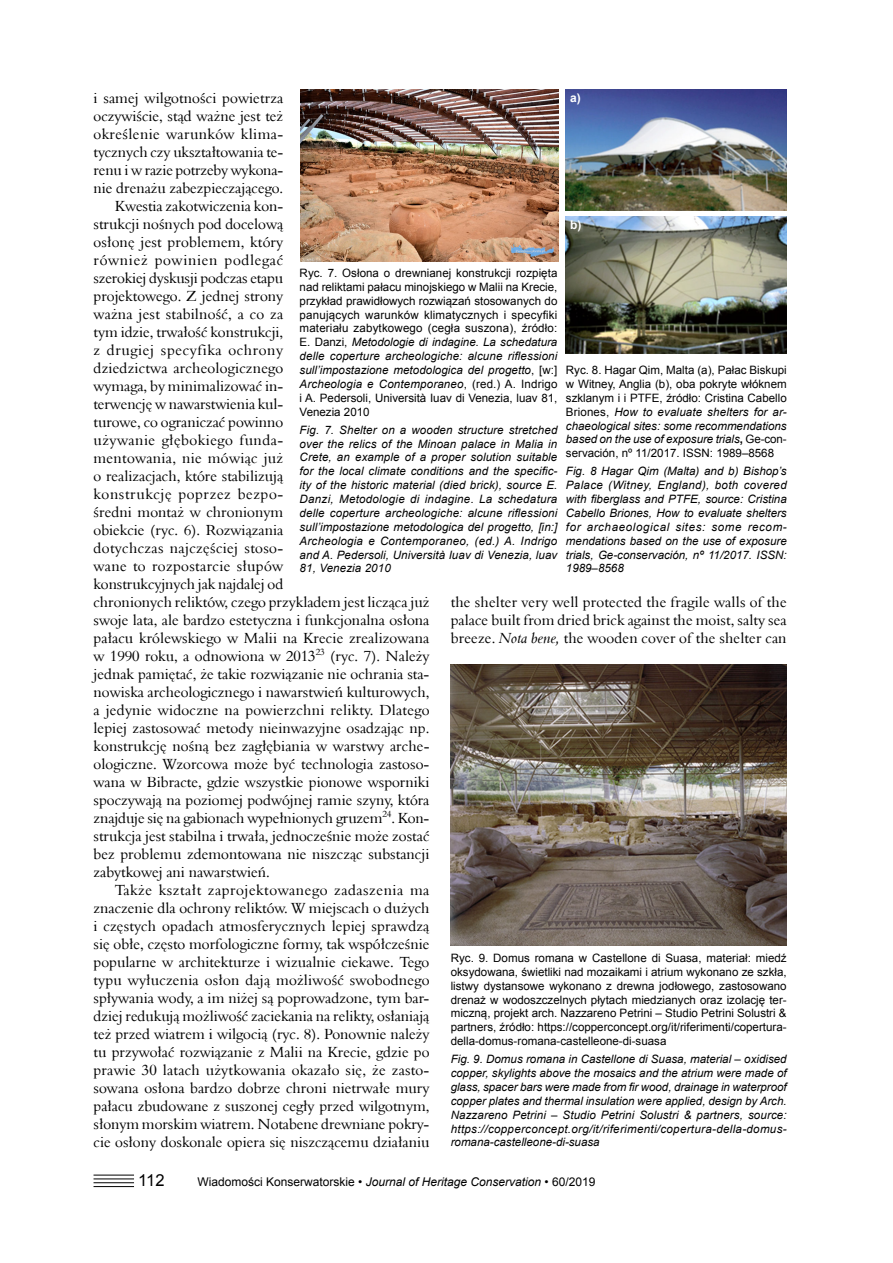
<style>
.page{position:relative;width:893px;height:1263px;background:#fff}
.page>*{position:absolute;margin:0;border:0;box-sizing:border-box;transform-origin:0 0}
.t1{font:16.5px "Arial";color:#000}
.t2{font:15px/18px "Aldine 401 EU";color:#000;text-align:justify}
.t3{font:15px "Aldine 401 EU";letter-spacing:.025em;color:#000}
.t4{font:15px "Aldine 401 EU";letter-spacing:.04em;color:#000}
.t5{font:15px "Aldine 401 EU";letter-spacing:.03em;color:#000}
.t6{font:15px "Aldine 401 EU";letter-spacing:.045em;color:#000}
.t7{font:15px "Aldine 401 EU";letter-spacing:.02em;color:#000}
.t8{font:12px "Arial";color:#000}
.t9{font:700 12px "Arial";color:#fff}
.t10{font:11.55px/13.8px "Arial";color:#000;text-align:justify}
.t11{font:italic 11.55px/13.8px "Arial";color:#000;text-align:justify}
.t12{font:9.3px "Aldine 401 EU";color:#000}
.s1{font-style:italic}
.s2{font-weight:700}
</style>
<div class="page">
<hr style="left:94px;top:1175px;width:40px;height:1px;background:#000">
<hr style="left:94px;top:1178px;width:40px;height:1px;background:#000">
<hr style="left:94px;top:1186px;width:40px;height:1px;background:#000">
<hr style="left:94px;top:1182px;width:40px;height:1px;background:#000">
<img style="left:300px;top:89px;width:258px;height:172px">
<img style="left:566px;top:89px;width:221px;height:122px">
<img style="left:566px;top:216px;width:221px;height:138px">
<img style="left:451px;top:664px;width:336px;height:281px">
<p class="t2" style="left:94px;top:89px;width:191px">i samej wilgotności powietrza</p>
<p class="t2" style="left:94px;top:107px;width:191px">oczywiście, stąd ważne jest też</p>
<p class="t3" style="left:94px;top:125px;width:191px">określenie warunków klima-</p>
<p class="t2" style="left:94px;top:143px;width:191px">tycznych czy ukształtowania te-</p>
<p class="t2" style="left:94px;top:161px;width:191px">renu i w razie potrzeby wykona-</p>
<p class="t2" style="left:94px;top:179px;width:191px">nie drenażu zabezpieczającego.</p>
<p class="t2" style="left:115px;top:197px;width:170px">Kwestia zakotwiczenia kon-</p>
<p class="t2" style="left:94px;top:215px;width:191px">strukcji nośnych pod docelową</p>
<p class="t2" style="left:94px;top:233px;width:191px">osłonę jest problemem, który</p>
<p class="t6" style="left:94px;top:251px;width:191px">również powinien podlegać</p>
<p class="t2" style="left:94px;top:269px;width:191px">szerokiej dyskusji podczas etapu</p>
<p class="t2" style="left:94px;top:287px;width:191px">projektowego. Z jednej strony</p>
<p class="t2" style="left:94px;top:305px;width:191px">ważna jest stabilność, a co za</p>
<p class="t2" style="left:94px;top:323px;width:191px">tym idzie, trwałość konstrukcji,</p>
<p class="t4" style="left:94px;top:341px;width:191px">z drugiej specyfika ochrony</p>
<p class="t2" style="left:94px;top:359px;width:191px">dziedzictwa archeologicznego</p>
<p class="t2" style="left:94px;top:377px;width:191px">wymaga, by minimalizować in-</p>
<p class="t2" style="left:94px;top:395px;width:191px">terwencję w nawarstwienia kul-</p>
<p class="t2" style="left:94px;top:413px;width:191px">turowe, co ograniczać powinno</p>
<p class="t5" style="left:94px;top:431px;width:191px">używanie głębokiego funda-</p>
<p class="t7" style="left:94px;top:449px;width:191px">mentowania, nie mówiąc już</p>
<p class="t2" style="left:94px;top:467px;width:191px">o realizacjach, które stabilizują</p>
<p class="t4" style="left:94px;top:485px;width:191px">konstrukcję poprzez bezpo-</p>
<p class="t2" style="left:94px;top:503px;width:191px">średni montaż w chronionym</p>
<p class="t2" style="left:94px;top:521px;width:191px">obiekcie (ryc. 6). Rozwiązania</p>
<p class="t3" style="left:94px;top:539px;width:191px">dotychczas najczęściej stoso-</p>
<p class="t3" style="left:94px;top:557px;width:191px">wane to rozpostarcie słupów</p>
<p class="t2" style="left:94px;top:575px;width:191px">konstrukcyjnych jak najdalej od</p>
<p class="t2" style="left:94px;top:593px;width:337px">chronionych reliktów, czego przykladem jest licząca już</p>
<p class="t2" style="left:94px;top:611px;width:337px">swoje lata, ale bardzo estetyczna i funkcjonalna osłona</p>
<p class="t2" style="left:94px;top:629px;width:337px">pałacu królewskiego w Malii na Krecie zrealizowana</p>
<p class="t2" style="left:94px;top:647px;width:224px">w 1990 roku, a odnowiona w 2013</p>
<p class="t12" style="left:316px;top:646px;width:11px">23</p>
<p class="t9" style="left:570px;top:91px;width:12px">a)</p>
<p class="t9" style="left:570px;top:218px;width:13px">b)</p>
<p class="t10" style="left:300px;top:266px;width:259px">Ryc. 7. Osłona o drewnianej konstrukcji rozpięta nad reliktami pałacu minojskiego w Malii na Krecie, przykład prawidłowych rozwiązań stosowanych do panujących warunków klimatycznych i specyfiki materiału zabytkowego (cegła suszona), źródło:<br>E. Danzi, <span class="s1">Metodologie di indagine. La schedatura delle coperture archeologiche: alcune riflessioni sull’impostazione metodologica del progetto</span>, [w:] <span class="s1">Archeologia e Contemporaneo</span>, (red.) A. Indrigo i A. Pedersoli, Università Iuav di Venezia, luav 81, Venezia 2010</p>
<p class="t11" style="left:300px;top:423px;width:259px">Fig. 7. Shelter on a wooden structure stretched over the relics of the Minoan palace in Malia in Crete, an example of a proper solution suitable for the local climate conditions and the specific&shy;ity of the historic material (died brick), source E.<br>Danzi, Metodologie di indagine. La schedatura delle coperture archeologiche: alcune riflessioni sull’impostazione metodologica del progetto, [in:] Archeologia e Contemporaneo, (ed.) A. Indrigo and A. Pedersoli, Università Iuav di Venezia, luav 81, Venezia 2010</p>
<p class="t10" style="left:566px;top:363px;width:222px">Ryc. 8. Hagar Qim, Malta (a), Pałac Biskupi w Witney, Anglia (b), oba pokryte włóknem szklanym i i PTFE, źródło: Cristina Cabello Briones, <span class="s1">How to evaluate shelters for ar&shy;chaeological sites: some recommendations based on the use of exposure trials</span><span class="s2">,</span> Ge-con&shy;servación, nº 11/2017. ISSN: 1989–8568</p>
<p class="t11" style="left:566px;top:464px;width:222px">Fig. 8 Hagar Qim (Malta) and b) Bishop’s Palace (Witney, England), both covered with fiberglass and PTFE, source: Cristina Cabello Briones, How to evaluate shelters for archaeological sites: some recom&shy;mendations based on the use of exposure trials, Ge-conservación, nº 11/2017. ISSN:<br>1989–8568</p>
<p class="t2" style="left:451px;top:593px;width:337px">the shelter very well protected the fragile walls of the palace built from dried brick against the moist, salty sea breeze. <span class="s1">Nota bene,</span> the wooden cover of the shelter can</p>
<p class="t2" style="left:94px;top:647px;width:337px;text-indent:237px">(ryc. 7). Należy jednak pamiętać, że takie rozwiązanie nie ochrania sta&shy;nowiska archeologicznego i nawarstwień kulturowych, a jedynie widoczne na powierzchni relikty. Dlatego lepiej zastosować metody nieinwazyjne osadzając np. konstrukcję nośną bez zagłębiania w warstwy arche&shy;ologiczne. Wzorcowa może być technologia zastoso&shy;wana w Bibracte, gdzie wszystkie pionowe wsporniki spoczywają na poziomej podwójnej ramie szyny, która znajduje się na gabionach wypełnionych gruzem</p>
<p class="t12" style="left:382px;top:808px;width:11px">24</p>
<p class="t2" style="left:94px;top:809px;width:337px;text-indent:298px">. Kon&shy;strukcja jest stabilna i trwała, jednocześnie może zostać bez problemu zdemontowana nie niszcząc substancji zabytkowej ani nawarstwień.</p>
<p class="t2" style="left:94px;top:881px;width:337px;text-indent:21px">Także kształt zaprojektowanego zadaszenia ma znaczenie dla ochrony reliktów. W miejscach o dużych i częstych opadach atmosferycznych lepiej sprawdzą się obłe, często morfologiczne formy, tak współcześnie popularne w architekturze i wizualnie ciekawe. Tego typu wyłuczenia osłon dają możliwość swobodnego spływania wody, a im niżej są poprowadzone, tym bar&shy;dziej redukują możliwość zaciekania na relikty, osłaniają też przed wiatrem i wilgocią (ryc. 8). Ponownie należy tu przywołać rozwiązanie z Malii na Krecie, gdzie po prawie 30 latach użytkowania okazało się, że zasto&shy;sowana osłona bardzo dobrze chroni nietrwałe mury pałacu zbudowane z suszonej cegły przed wilgotnym, słonym morskim wiatrem. Notabene drewniane pokry&shy;cie osłony doskonale opiera się niszczącemu działaniu</p>
<p class="t10" style="left:451px;top:951px;width:337px">Ryc. 9. Domus romana w Castellone di Suasa, materiał: miedź oksydowana, świetliki nad mozaikami i atrium wykonano ze szkła, listwy dystansowe wykonano z drewna jodłowego, zastosowano drenaż w wodoszczelnych płytach miedzianych oraz izolację ter&shy;miczną, projekt arch. Nazzareno Petrini – Studio Petrini Solustri &amp; partners, źródło: https://copperconcept.org/it/riferimenti/copertura&shy;della-domus-romana-castelleone-di-suasa</p>
<p class="t11" style="left:451px;top:1052px;width:337px">Fig. 9. Domus romana in Castellone di Suasa, material – oxidised copper, skylights above the mosaics and the atrium were made of glass, spacer bars were made from fir wood, drainage in waterproof copper plates and thermal insulation were applied, design by Arch.<br>Nazzareno Petrini – Studio Petrini Solustri &amp; partners, source: https://copperconcept.org/it/riferimenti/copertura-della-domus&shy;romana-castelleone-di-suasa</p>
<p class="t1" style="left:138px;top:1171px;width:28px">112</p>
<p class="t8" style="left:198px;top:1175px;width:399px">Wiadomości Konserwatorskie • <span class="s1">Journal of Heritage Conservation</span> • 60/2019</p>
</div>
